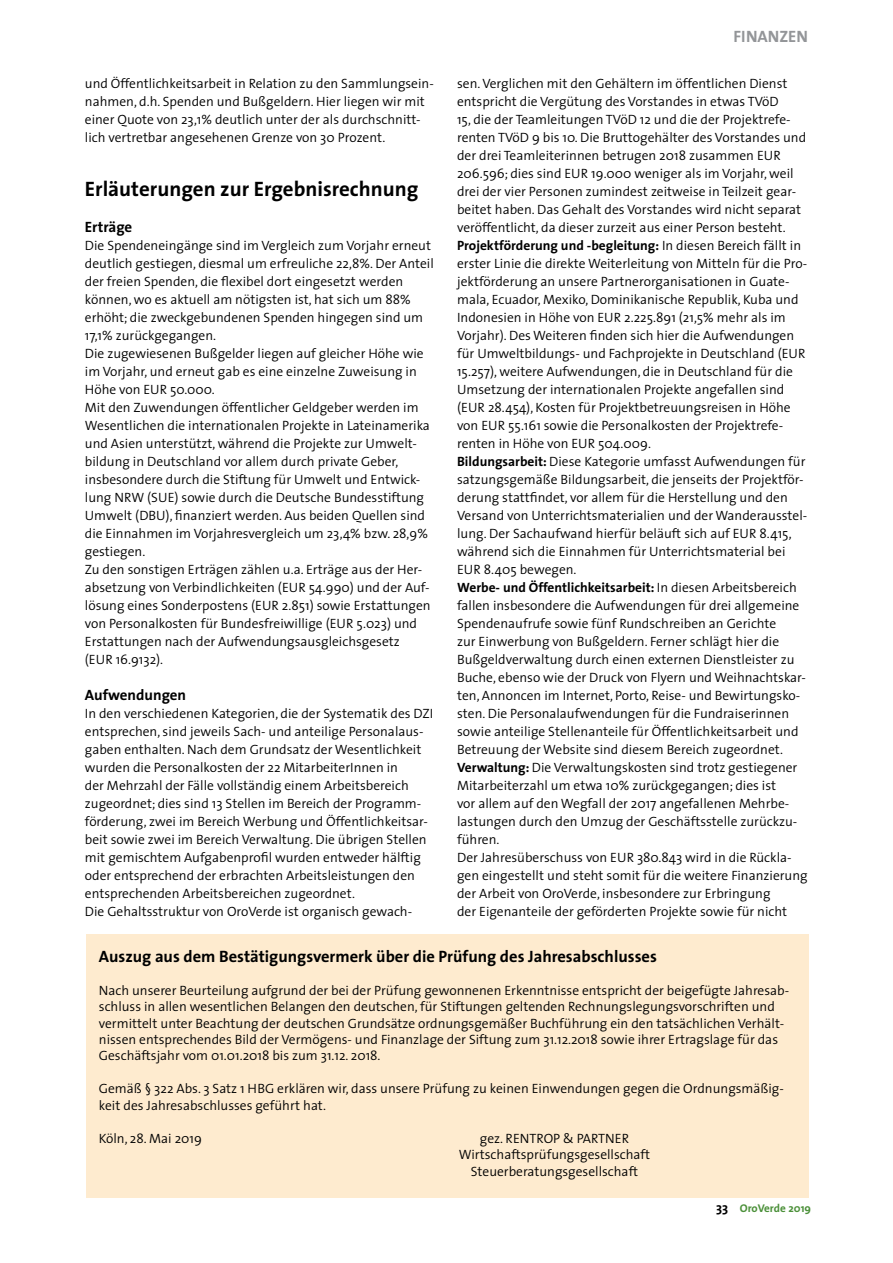
<style>
.page{position:relative;width:893px;height:1263px;background:#fff}
.page>*{position:absolute;margin:0;border:0;box-sizing:border-box;transform-origin:0 0}
.t1{font:700 21px "The Sans";color:#000}
.t2{font:700 16.5px "The Sans";color:#000}
.t3{font:700 16.5px "The Sans";color:#939598}
.t4{font:700 15px "The Sans";color:#000}
.t5{font:300 13.5px/18px "The Sans";color:#000}
.t6{font:700 11.25px "The Sans";color:#4b9039}
.s1{font-weight:700}
.s2{font-size:13.2px;color:#000}
</style>
<div class="page">
<div style="left:86px;top:934px;width:722px;height:264px;background:#feebcf"></div>
<p class="t3" style="left:734px;top:26px;width:76px">FINANZEN</p>
<p class="t5" style="left:85px;top:75px;width:350px">und Öffentlichkeitsarbeit in Relation zu den Sammlungsein&shy;nahmen, d.h. Spenden und Bußgeldern. Hier liegen wir mit einer Quote von 23,1% deutlich unter der als durchschnitt&shy;lich vertretbar angesehenen Grenze von 30 Prozent.</p>
<h1 class="t1" style="left:85px;top:176px;width:335px">Erläuterungen zur Ergebnisrechnung</h1>
<p class="t4" style="left:85px;top:218px;width:49px">Erträge</p>
<p class="t5" style="left:85px;top:237px;width:350px">Die Spendeneingänge sind im Vergleich zum Vorjahr erneut deutlich gestiegen, diesmal um erfreuliche 22,8%. Der Anteil der freien Spenden, die flexibel dort eingesetzt werden können, wo es aktuell am nötigsten ist, hat sich um 88% erhöht; die zweckgebundenen Spenden hingegen sind um 17,1% zurückgegangen.<br>Die zugewiesenen Bußgelder liegen auf gleicher Höhe wie im Vorjahr, und erneut gab es eine einzelne Zuweisung in Höhe von EUR 50.000.<br>Mit den Zuwendungen öffentlicher Geldgeber werden im Wesentlichen die internationalen Projekte in Lateinamerika und Asien unterstützt, während die Projekte zur Umwelt&shy;bildung in Deutschland vor allem durch private Geber, insbesondere durch die Stiftung für Umwelt und Entwick&shy;lung NRW (SUE) sowie durch die Deutsche Bundesstiftung Umwelt (DBU), finanziert werden. Aus beiden Quellen sind die Einnahmen im Vorjahresvergleich um 23,4% bzw. 28,9% gestiegen.<br>Zu den sonstigen Erträgen zählen u.a. Erträge aus der Her&shy;absetzung von Verbindlichkeiten (EUR 54.990) und der Auf&shy;lösung eines Sonderpostens (EUR 2.851) sowie Erstattungen von Personalkosten für Bundesfreiwillige (EUR 5.023) und Erstattungen nach der Aufwendungsausgleichsgesetz<br>(EUR 16.9132).</p>
<p class="t4" style="left:85px;top:686px;width:103px">Aufwendungen</p>
<p class="t5" style="left:85px;top:705px;width:350px">In den verschiedenen Kategorien, die der Systematik des DZI entsprechen, sind jeweils Sach- und anteilige Personalaus&shy;gaben enthalten. Nach dem Grundsatz der Wesentlichkeit wurden die Personalkosten der 22 MitarbeiterInnen in<br>der Mehrzahl der Fälle vollständig einem Arbeitsbereich zugeordnet; dies sind 13 Stellen im Bereich der Programm&shy;förderung, zwei im Bereich Werbung und Öffentlichkeitsar&shy;beit sowie zwei im Bereich Verwaltung. Die übrigen Stellen mit gemischtem Aufgabenprofil wurden entweder hälftig oder entsprechend der erbrachten Arbeitsleistungen den entsprechenden Arbeitsbereichen zugeordnet.<br>Die Gehaltsstruktur von OroVerde ist organisch gewach-</p>
<p class="t2" style="left:99px;top:945px;width:560px">Auszug aus dem Bestätigungsvermerk über die Prüfung des Jahresabschlusses</p>
<p class="t5" style="left:99px;top:982px;width:692px;line-height:16.5px">Nach unserer Beurteilung aufgrund der bei der Prüfung gewonnenen Erkenntnisse entspricht der beigefügte Jahresab&shy;schluss in allen wesentlichen Belangen den deutschen, für Stiftungen geltenden Rechnungslegungsvorschriften und vermittelt unter Beachtung der deutschen Grundsätze ordnungsgemäßer Buchführung ein den tatsächlichen Verhält&shy;nissen entsprechendes Bild der Vermögens- und Finanzlage der Siftung zum 31.12.2018 sowie ihrer Ertragslage für das Geschäftsjahr vom 01.01.2018 bis zum 31.12. 2018.</p>
<p class="t5" style="left:99px;top:1081px;width:686px;line-height:16.5px">Gemäß § 322 Abs. 3 Satz 1 HBG erklären wir, dass unsere Prüfung zu keinen Einwendungen gegen die Ordnungsmäßig&shy;keit des Jahresabschlusses geführt hat.</p>
<p class="t5" style="left:99px;top:1129px;width:104px">Köln, 28. Mai 2019</p>
<p class="t5" style="left:459px;top:1130px;width:193px;line-height:16.5px;text-align:center">gez. RENTROP &amp; PARTNER<br>Wirtschaftsprüfungsgesellschaft<br>Steuerberatungsgesellschaft</p>
<p class="t5" style="left:457px;top:75px;width:352px">sen. Verglichen mit den Gehältern im öffentlichen Dienst entspricht die Vergütung des Vorstandes in etwas TVöD<br>15, die der Teamleitungen TVöD 12 und die der Projektrefe&shy;renten TVöD 9 bis 10. Die Bruttogehälter des Vorstandes und der drei Teamleiterinnen betrugen 2018 zusammen EUR 206.596; dies sind EUR 19.000 weniger als im Vorjahr, weil drei der vier Personen zumindest zeitweise in Teilzeit gear&shy;beitet haben. Das Gehalt des Vorstandes wird nicht separat veröffentlicht, da dieser zurzeit aus einer Person besteht.<br><span class="s1">Projektförderung und -begleitung:</span> In diesen Bereich fällt in erster Linie die direkte Weiterleitung von Mitteln für die Pro&shy;jektförderung an unsere Partnerorganisationen in Guate&shy;mala, Ecuador, Mexiko, Dominikanische Republik, Kuba und Indonesien in Höhe von EUR 2.225.891 (21,5% mehr als im Vorjahr). Des Weiteren finden sich hier die Aufwendungen für Umweltbildungs- und Fachprojekte in Deutschland (EUR 15.257), weitere Aufwendungen, die in Deutschland für die Umsetzung der internationalen Projekte angefallen sind (EUR 28.454), Kosten für Projektbetreuungsreisen in Höhe von EUR 55.161 sowie die Personalkosten der Projektrefe&shy;renten in Höhe von EUR 504.009.<br><span class="s1">Bildungsarbeit:</span> Diese Kategorie umfasst Aufwendungen für satzungsgemäße Bildungsarbeit, die jenseits der Projektför&shy;derung stattfindet, vor allem für die Herstellung und den Versand von Unterrichtsmaterialien und der Wanderausstel&shy;lung. Der Sachaufwand hierfür beläuft sich auf EUR 8.415, während sich die Einnahmen für Unterrichtsmaterial bei EUR 8.405 bewegen.<br><span class="s1">Werbe- und Öffentlichkeitsarbeit:</span> In diesen Arbeitsbereich fallen insbesondere die Aufwendungen für drei allgemeine Spendenaufrufe sowie fünf Rundschreiben an Gerichte<br>zur Einwerbung von Bußgeldern. Ferner schlägt hier die Bußgeldverwaltung durch einen externen Dienstleister zu Buche, ebenso wie der Druck von Flyern und Weihnachtskar&shy;ten, Annoncen im Internet, Porto, Reise- und Bewirtungsko&shy;sten. Die Personalaufwendungen für die Fundraiserinnen sowie anteilige Stellenanteile für Öffentlichkeitsarbeit und Betreuung der Website sind diesem Bereich zugeordnet.<br><span class="s1">Verwaltung:</span> Die Verwaltungskosten sind trotz gestiegener Mitarbeiterzahl um etwa 10% zurückgegangen; dies ist<br>vor allem auf den Wegfall der 2017 angefallenen Mehrbe&shy;lastungen durch den Umzug der Geschäftsstelle zurückzu&shy;führen.<br>Der Jahresüberschuss von EUR 380.843 wird in die Rückla&shy;gen eingestellt und steht somit für die weitere Finanzierung der Arbeit von OroVerde, insbesondere zur Erbringung<br>der Eigenanteile der geförderten Projekte sowie für nicht</p>
<p class="t6" style="left:716px;top:1200px;width:96px"><span class="s2">33</span> OroVerde 2019</p>
</div>
